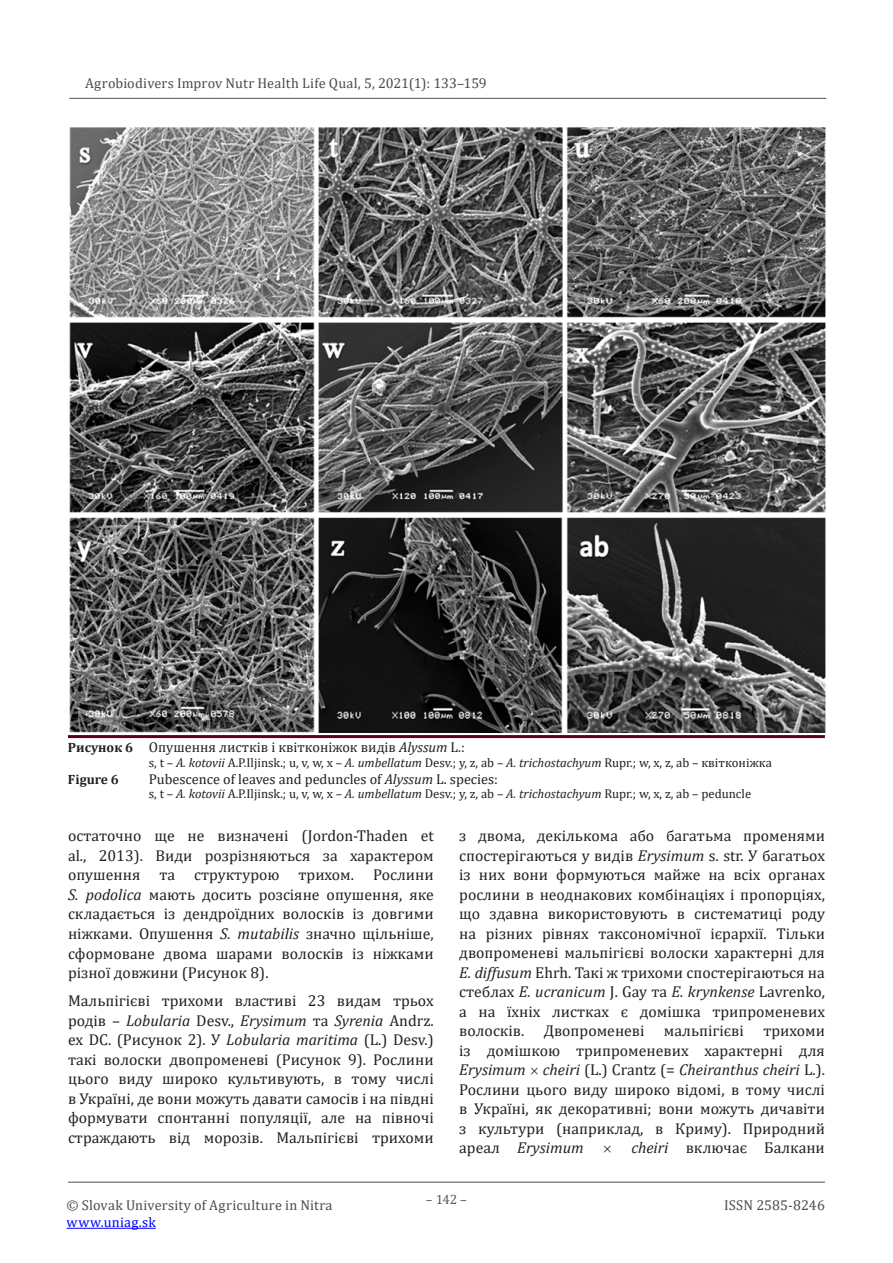
<style>
.page{position:relative;width:893px;height:1263px;background:#fff}
.page>*{position:absolute;margin:0;border:0;box-sizing:border-box;transform-origin:0 0}
.t1{font:15.75px/19.5px "Cambria";color:#231f20;text-align:justify}
.t2{font:14.25px "Cambria";letter-spacing:.01em;color:#4b4c4d}
.t3{font:14.25px "Cambria";color:#231f20}
.t4{font:14.25px "Cambria";letter-spacing:.02em;color:#00f}
.t5{font:700 13.5px "Cambria";color:#231f20}
.t6{font:13.5px "Cambria";color:#57585a}
.t7{font:12.75px "Cambria";color:#231f20}
.s1{font-weight:700;font-size:13.5px}
.s2{font-style:italic}
</style>
<div class="page">
<hr style="left:67px;top:1228px;width:89px;height:1px;background:#00f">
<hr style="left:69px;top:98px;width:757px;height:1px;background:#6c6d70">
<hr style="left:68px;top:1181px;width:757px;height:2px;background:#6c6d70">
<img style="left:69px;top:128px;width:756px;height:605px">
<hr style="left:68px;top:735px;width:757px;height:3px;background:#5c001a">
<p class="t2" style="left:85px;top:74px;width:403px">Agrobiodivers Improv Nutr Health Life Qual, 5, 2021(1): 133–159</p>
<p class="t3" style="left:68px;top:739px;width:398px"><span class="s1">Рисунок 6</span> Опушення листків і квітконіжок видів <span class="s2">Alyssum</span> L.:</p>
<p class="t7" style="left:149px;top:755px;width:625px">s, t – <span class="s2">A. kotovii</span> A.P.Iljinsk.; u, v, w, x – <span class="s2">A. umbellatum</span> Desv.; y, z, ab – <span class="s2">A. trichostachyum</span> Rupr.; w, x, z, ab – квітконіжка</p>
<p class="t5" style="left:68px;top:769px;width:52px">Figure 6</p>
<p class="t3" style="left:149px;top:770px;width:351px">Pubescence of leaves and peduncles of <span class="s2">Alyssum</span> L. species:</p>
<p class="t7" style="left:149px;top:786px;width:604px">s, t – <span class="s2">A. kotovii</span> A.P.Iljinsk.; u, v, w, x – <span class="s2">A. umbellatum</span> Desv.; y, z, ab – <span class="s2">A. trichostachyum</span> Rupr.; w, x, z, ab – peduncle</p>
<p class="t1" style="left:68px;top:826px;width:367px">остаточно ще не визначені (Jordon-Thaden et al., 2013). Види розрізняються за характером опушення та структурою трихом. Рослини <span class="s2">S. podolica</span> мають досить розсіяне опушення, яке складається із дендроїдних волосків із довгими ніжками. Опушення <span class="s2">S. mutabilis</span> значно щільніше, сформоване двома шарами волосків із ніжками різної довжини (Рисунок 8).</p>
<p class="t1" style="left:68px;top:991px;width:367px">Мальпігієві трихоми властиві 23 видам трьох родів – <span class="s2">Lobularia</span> Desv., <span class="s2">Erysimum</span> та <span class="s2">Syrenia</span> Andrz. ex DC. (Рисунок 2). У <span class="s2">Lobularia maritima</span> (L.) Desv.) такі волоски двопроменеві (Рисунок 9). Рослини цього виду широко культивують, в тому числі в Україні, де вони можуть давати самосів і на півдні формувати спонтанні популяції, але на півночі страждають від морозів. Мальпігієві трихоми</p>
<p class="t1" style="left:459px;top:826px;width:367px">з двома, декількома або багатьма променями спостерігаються у видів <span class="s2">Erysimum</span> s. str. У багатьох із них вони формуються майже на всіх органах рослини в неоднакових комбінаціях і пропорціях, що здавна використовують в систематиці роду на різних рівнях таксономічної ієрархії. Тільки двопроменеві мальпігієві волоски характерні для <span class="s2">E. diffusum</span> Ehrh. Такі ж трихоми спостерігаються на стеблах <span class="s2">E. ucranicum</span> J. Gay та <span class="s2">E. krynkense</span> Lavrenko, а на їхніх листках є домішка трипроменевих волосків. Двопроменеві мальпігієві трихоми із домішкою трипроменевих характерні для <span class="s2">Erysimum cheiri</span> (L.) Crantz (= <span class="s2">Cheiranthus cheiri</span> L.).<br>Рослини цього виду широко відомі, в тому числі в Україні, як декоративні; вони можуть дичавіти з культури (наприклад, в Криму). Природний ареал <span class="s2">Erysimum</span></p>
<p class="t1" style="left:631px;top:1138px;width:195px"><span class="s2">cheiri</span> включає Балкани</p>
<p class="t2" style="left:67px;top:1197px;width:267px">© Slovak University of Agriculture in Nitra</p>
<p class="t4" style="left:67px;top:1214px;width:91px">www.uniag.sk</p>
<p class="t6" style="left:426px;top:1192px;width:43px">– 142 –</p>
<p class="t2" style="left:724px;top:1197px;width:102px">ISSN 2585-8246</p>
</div>
